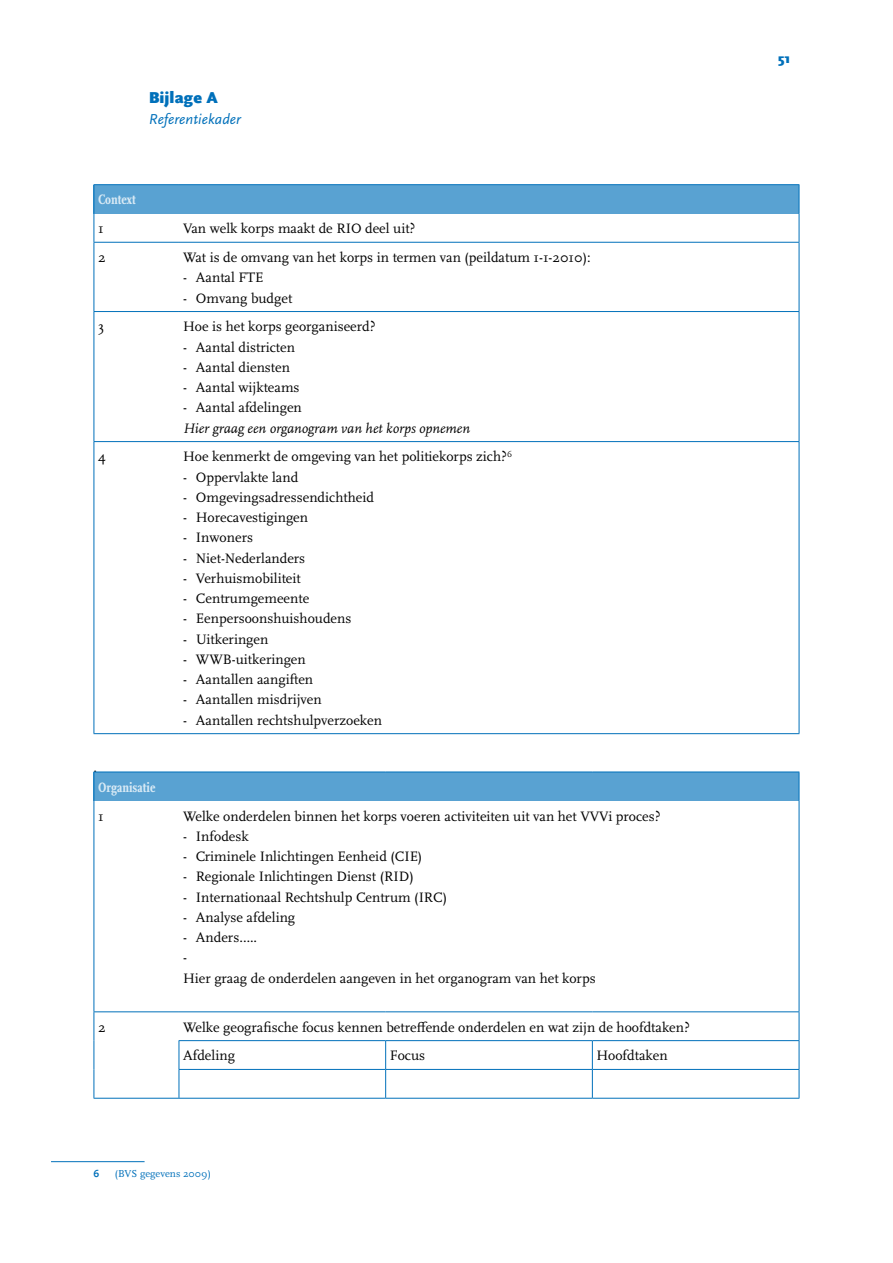
<style>
.page{position:relative;width:893px;height:1263px;background:#fff}
.page>*{position:absolute;margin:0;border:0;box-sizing:border-box;transform-origin:0 0}
.t1{font:900 16.5px "Scala Sans Pro";letter-spacing:.005em;color:#0070ba}
.t2{font:italic 15px "Scala Sans Pro";letter-spacing:.005em;color:#0070ba}
.t3{font:14.25px/20.2px "Scala Pro";color:#000}
.t4{font:italic 14.25px "Scala Pro";color:#000}
.t5{font:700 condensed 14.25px/20.1px "Scala Pro";color:#d9eaf5}
.t6{font:900 13.5px "Scala Sans Pro";color:#0070ba}
.t7{font:10.5px "Scala Pro";color:#0070ba}
.t8{font:700 10.5px "Scala Sans Pro";color:#0070ba}
.s1{font-weight:400;font-stretch:normal;color:#000}
</style>
<div class="page">
<div style="left:94px;top:185px;width:705px;height:28px;background:#59a2d2"></div>
<hr style="left:94px;top:311px;width:85px;height:1px;background:#0070ba">
<hr style="left:179px;top:311px;width:620px;height:1px;background:#0070ba">
<hr style="left:94px;top:441px;width:85px;height:1px;background:#0070ba">
<hr style="left:179px;top:441px;width:620px;height:1px;background:#0070ba">
<hr style="left:94px;top:242px;width:85px;height:1px;background:#0070ba">
<hr style="left:179px;top:242px;width:620px;height:1px;background:#0070ba">
<hr style="left:94px;top:243px;width:1px;height:68px;background:#0070ba">
<hr style="left:799px;top:243px;width:1px;height:68px;background:#0070ba">
<hr style="left:94px;top:312px;width:1px;height:129px;background:#0070ba">
<hr style="left:799px;top:312px;width:1px;height:129px;background:#0070ba">
<hr style="left:94px;top:442px;width:1px;height:291px;background:#0070ba">
<hr style="left:799px;top:442px;width:1px;height:291px;background:#0070ba">
<hr style="left:94px;top:733px;width:85px;height:1px;background:#0070ba">
<hr style="left:179px;top:733px;width:620px;height:1px;background:#0070ba">
<hr style="left:94px;top:184px;width:85px;height:1px;background:#0070ba">
<svg style="left:94px;top:185px;width:1px;height:57px"></svg>
<hr style="left:179px;top:184px;width:620px;height:1px;background:#0070ba">
<svg style="left:799px;top:185px;width:1px;height:57px"></svg>
<div style="left:94px;top:772px;width:705px;height:29px;background:#59a2d2"></div>
<hr style="left:386px;top:1040px;width:206px;height:1px;background:#0070ba">
<hr style="left:592px;top:1040px;width:207px;height:1px;background:#0070ba">
<hr style="left:386px;top:1069px;width:206px;height:1px;background:#0070ba">
<hr style="left:592px;top:1069px;width:207px;height:1px;background:#0070ba">
<hr style="left:94px;top:1098px;width:85px;height:1px;background:#0070ba">
<hr style="left:386px;top:1098px;width:206px;height:1px;background:#0070ba">
<hr style="left:592px;top:1098px;width:207px;height:1px;background:#0070ba">
<hr style="left:179px;top:1040px;width:207px;height:1px;background:#0070ba">
<hr style="left:179px;top:1069px;width:207px;height:1px;background:#0070ba">
<svg style="left:179px;top:1041px;width:1px;height:57px"></svg>
<svg style="left:385px;top:1041px;width:1px;height:57px"></svg>
<hr style="left:179px;top:1098px;width:207px;height:1px;background:#0070ba">
<hr style="left:94px;top:1011px;width:85px;height:1px;background:#0070ba">
<hr style="left:179px;top:1011px;width:207px;height:1px;background:#0070ba">
<hr style="left:386px;top:1011px;width:206px;height:1px;background:#0070ba">
<hr style="left:592px;top:1011px;width:207px;height:1px;background:#0070ba">
<hr style="left:94px;top:801px;width:1px;height:210px;background:#0070ba">
<hr style="left:799px;top:801px;width:1px;height:210px;background:#0070ba">
<svg style="left:94px;top:1012px;width:1px;height:86px"></svg>
<svg style="left:592px;top:1041px;width:1px;height:57px"></svg>
<svg style="left:799px;top:1012px;width:1px;height:86px"></svg>
<hr style="left:94px;top:772px;width:85px;height:1px;background:#0070ba">
<svg style="left:94px;top:772px;width:1px;height:29px"></svg>
<hr style="left:179px;top:772px;width:207px;height:1px;background:#0070ba">
<hr style="left:386px;top:772px;width:206px;height:1px;background:#0070ba">
<hr style="left:592px;top:772px;width:207px;height:1px;background:#0070ba">
<svg style="left:799px;top:772px;width:1px;height:29px"></svg>
<hr style="left:51px;top:1161px;width:94px;height:1px;background:#0070ba">
<p class="t1" style="left:149px;top:86px;width:70px">Bijlage A</p>
<p class="t2" style="left:149px;top:109px;width:94px">Referentiekader</p>
<p class="t5" style="left:98px;top:189px;width:39px">Context</p>
<p class="t3" style="left:98px;top:218px;width:7px">1</p>
<p class="t3" style="left:183px;top:218px;width:234px">Van welk korps maakt de RIO deel uit?</p>
<p class="t3" style="left:98px;top:247px;width:9px">2</p>
<p class="t3" style="left:183px;top:247px;width:409px">Wat is de omvang van het korps in termen van (peildatum 1-1-2010):</p>
<p class="t3" style="left:183px;top:267px;width:82px">- Aantal FTE</p>
<p class="t3" style="left:183px;top:287px;width:111px">- Omvang budget</p>
<p class="t3" style="left:98px;top:316px;width:8px">3</p>
<p class="t3" style="left:183px;top:316px;width:194px">Hoe is het korps georganiseerd?</p>
<p class="t3" style="left:183px;top:336px;width:113px">- Aantal districten</p>
<p class="t3" style="left:183px;top:356px;width:108px">- Aantal diensten</p>
<p class="t3" style="left:183px;top:377px;width:118px">- Aantal wijkteams</p>
<p class="t3" style="left:183px;top:397px;width:120px">- Aantal afdelingen</p>
<p class="t4" style="left:183px;top:419px;width:288px">Hier graag een organogram van het korps opnemen</p>
<p class="t3" style="left:98px;top:446px;width:9px">4</p>
<p class="t3" style="left:183px;top:446px;width:330px">Hoe kenmerkt de omgeving van het politiekorps zich?<sup>6</sup></p>
<p class="t3" style="left:183px;top:466px;width:117px">- Oppervlakte land</p>
<p class="t3" style="left:183px;top:487px;width:192px">- Omgevingsadressendichtheid</p>
<p class="t3" style="left:183px;top:507px;width:126px">- Horecavestigingen</p>
<p class="t3" style="left:183px;top:527px;width:71px">- Inwoners</p>
<p class="t3" style="left:183px;top:547px;width:124px">- Niet-Nederlanders</p>
<p class="t3" style="left:183px;top:568px;width:119px">- Verhuismobiliteit</p>
<p class="t3" style="left:183px;top:588px;width:128px">- Centrumgemeente</p>
<p class="t3" style="left:183px;top:608px;width:170px">- Eenpersoonshuishoudens</p>
<p class="t3" style="left:183px;top:628px;width:87px">- Uitkeringen</p>
<p class="t3" style="left:183px;top:649px;width:124px">- WWB-uitkeringen</p>
<p class="t3" style="left:183px;top:669px;width:131px">- Aantallen aangiften</p>
<p class="t3" style="left:183px;top:689px;width:140px">- Aantallen misdrijven</p>
<p class="t3" style="left:183px;top:709px;width:200px">- Aantallen rechtshulpverzoeken</p>
<p class="t5" style="left:98px;top:756px;width:59px;text-indent:-5px"><span class="s1">.</span><sup>6<br></sup>Organisatie</p>
<p class="t3" style="left:98px;top:805px;width:7px">1</p>
<p class="t3" style="left:183px;top:805px;width:479px">Welke onderdelen binnen het korps voeren activiteiten uit van het VVVi proces?</p>
<p class="t3" style="left:183px;top:825px;width:67px">- Infodesk</p>
<p class="t3" style="left:183px;top:846px;width:241px">- Criminele Inlichtingen Eenheid (CIE)</p>
<p class="t3" style="left:183px;top:866px;width:232px">- Regionale Inlichtingen Dienst (RID)</p>
<p class="t3" style="left:183px;top:886px;width:265px">- Internationaal Rechtshulp Centrum (IRC)</p>
<p class="t3" style="left:183px;top:906px;width:113px">- Analyse afdeling</p>
<p class="t3" style="left:183px;top:927px;width:414px">- Anders…..<br>-<br>Hier graag de onderdelen aangeven in het organogram van het korps</p>
<p class="t3" style="left:98px;top:1016px;width:9px">2</p>
<p class="t3" style="left:183px;top:1012px;width:508px;line-height:28.8px">Welke geografische focus kennen betreffende onderdelen en wat zijn de hoofdtaken?<br>Afdeling</p>
<p class="t3" style="left:390px;top:1045px;width:37px">Focus</p>
<p class="t3" style="left:597px;top:1045px;width:73px">Hoofdtaken</p>
<p class="t8" style="left:94px;top:1166px;width:7px">6</p>
<p class="t7" style="left:115px;top:1166px;width:98px">(BVS gegevens 2009)</p>
<p class="t6" style="left:778px;top:49px;width:14px">51</p>
</div>
